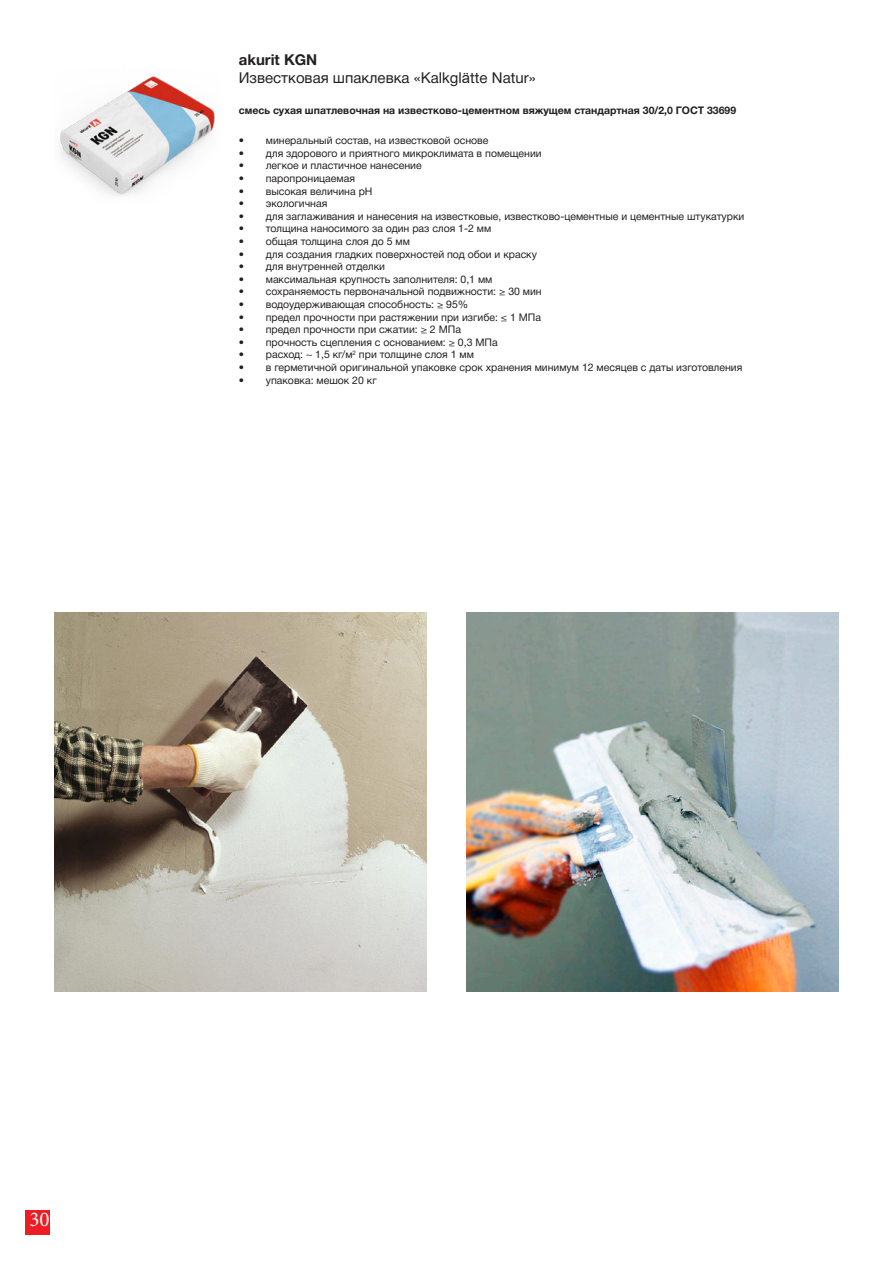
<style>
.page{position:relative;width:893px;height:1263px;background:#fff}
.page>*{position:absolute;margin:0;border:0;box-sizing:border-box;transform-origin:0 0}
.t1{font:21px "Minion Pro";color:#fff}
.Beschriftungen{font:15px "Helvetica Neue Cyr";color:#231f20}
.Beschriftungen-2{font:700 15px "Helvetica Neue Cyr";color:#231f20}
.t2{font:10.5px "Helvetica Neue Cyr";color:#231f20}
.Beschriftungen-3{font:700 10.5px "Helvetica Neue Cyr";color:#231f20}
.s1{font-family:"Arial"}
</style>
<div class="page">
<div style="left:26px;top:1210px;width:24px;height:24px;background:#ee1d23"></div>
<img style="left:60px;top:76px;width:155px;height:120px">
<img style="left:467px;top:612px;width:372px;height:380px">
<img style="left:54px;top:612px;width:372px;height:380px">
<p class="Beschriftungen-2" style="left:239px;top:51px;width:80px">akurit KGN</p>
<p class="Beschriftungen" style="left:239px;top:69px;width:298px">Известковая шпаклевка «Kalkgl<span class="s1">ä</span>tte Natur»</p>
<p class="Beschriftungen-3" style="left:239px;top:104px;width:499px">смесь сухая шпатлевочная на известково-цементном вяжущем стандартная 30/2,0 ГОСТ 33699</p>
<p class="t2" style="left:239px;top:135px;width:251px">• минеральный состав, на известковой основе</p>
<p class="t2" style="left:239px;top:147px;width:304px">• для здорового и приятного микроклимата в помещении</p>
<p class="t2" style="left:239px;top:160px;width:184px">• легкое и пластичное нанесение</p>
<p class="t2" style="left:239px;top:172px;width:118px">• паропроницаемая</p>
<p class="t2" style="left:239px;top:185px;width:135px">• высокая величина pH</p>
<p class="t2" style="left:239px;top:198px;width:90px">• экологичная</p>
<p class="t2" style="left:239px;top:210px;width:507px">• для заглаживания и нанесения на известковые, известково-цементные и цементные штукатурки</p>
<p class="t2" style="left:239px;top:223px;width:254px">• толщина наносимого за один раз слоя 1-2 мм</p>
<p class="t2" style="left:239px;top:235px;width:173px">• общая толщина слоя до 5 мм</p>
<p class="t2" style="left:239px;top:248px;width:300px">• для создания гладких поверхностей под обои и краску</p>
<p class="t2" style="left:239px;top:261px;width:148px">• для внутренней отделки</p>
<p class="t2" style="left:239px;top:273px;width:255px">• максимальная крупность заполнителя: 0,1 мм</p>
<p class="t2" style="left:239px;top:286px;width:304px">• сохраняемость первоначальной подвижности: ≥ 30 мин</p>
<p class="t2" style="left:239px;top:298px;width:231px">• водоудерживающая способность: ≥ 95%</p>
<p class="t2" style="left:239px;top:311px;width:304px">• предел прочности при растяжении при изгибе: ≤ 1 МПа</p>
<p class="t2" style="left:239px;top:324px;width:224px">• предел прочности при сжатии: ≥ 2 МПа</p>
<p class="t2" style="left:239px;top:336px;width:260px">• прочность сцепления с основанием: ≥ 0,3 МПа</p>
<p class="t2" style="left:239px;top:349px;width:237px">• расход: ~ 1,5 кг/м<sup>2</sup> при толщине слоя 1 мм</p>
<p class="t2" style="left:239px;top:361px;width:505px">• в герметичной оригинальной упаковке срок хранения минимум 12 месяцев с даты изготовления</p>
<p class="t2" style="left:239px;top:374px;width:139px">• упаковка: мешок 20 кг</p>
<p class="t1" style="left:29px;top:1205px;width:22px">30</p>
</div>
